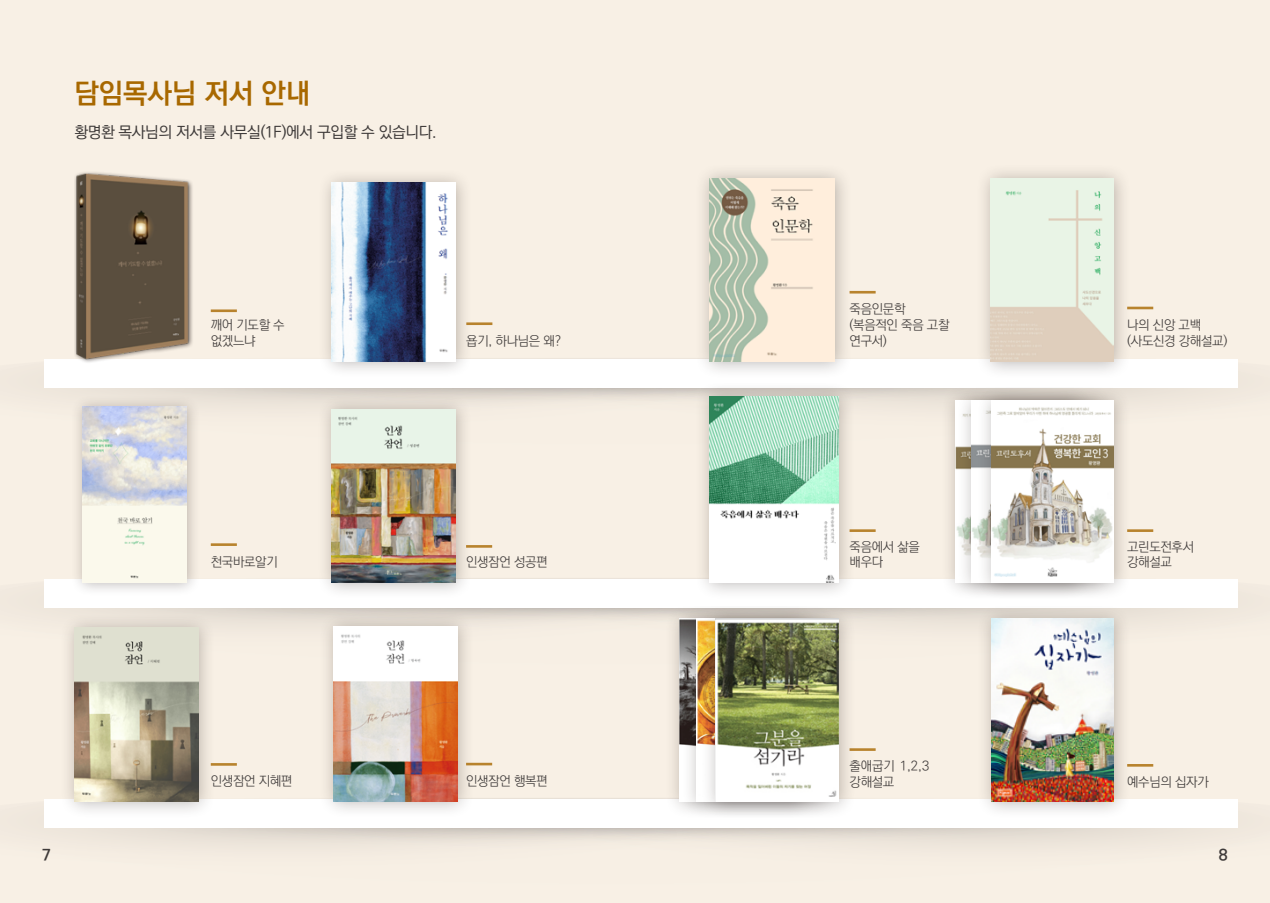
<style>
.page{position:relative;width:1270px;height:903px;background:#f8f0e5}
.page>*{position:absolute;margin:0;border:0;box-sizing:border-box;transform-origin:0 0}
.t1{font:700 28px "Ko Pub Dotum";color:#a86800}
.t2{font:500 15.75px "Ko Pub Dotum";letter-spacing:-.025em;color:#3e3a39}
.t3{font:700 15.75px "Ko Pub Dotum";color:#3e3a39}
.t4{font:300 13.12px/15.8px "Ko Pub Dotum";letter-spacing:-.025em;color:#3e3a39}
</style>
<div class="page">
<svg style="left:44px;top:798px;width:1194px;height:48px"></svg>
<div style="left:44px;top:799px;width:1194px;height:28px;background:#fff"></div>
<svg style="left:44px;top:607px;width:1194px;height:19px"></svg>
<div style="left:44px;top:579px;width:1194px;height:28px;background:#fff"></div>
<svg style="left:58px;top:388px;width:1155px;height:18px"></svg>
<div style="left:44px;top:359px;width:1194px;height:29px;background:#fff"></div>
<div style="left:695px;top:163px;width:157px;height:216px;background:#221815;opacity:.3"></div>
<img style="left:709px;top:178px;width:126px;height:183px">
<div style="left:976px;top:164px;width:155px;height:215px;background:#221815;opacity:.3"></div>
<img style="left:991px;top:178px;width:123px;height:183px">
<div style="left:695px;top:382px;width:161px;height:219px;background:#221815;opacity:.3"></div>
<img style="left:709px;top:396px;width:129px;height:187px">
<div style="left:317px;top:169px;width:155px;height:210px;background:#221815;opacity:.3"></div>
<img style="left:331px;top:183px;width:125px;height:178px">
<div style="left:60px;top:613px;width:156px;height:206px;background:#221815;opacity:.3"></div>
<img style="left:74px;top:627px;width:124px;height:174px">
<div style="left:70px;top:394px;width:131px;height:202px;background:#221815;opacity:.3"></div>
<img style="left:82px;top:407px;width:105px;height:176px">
<div style="left:317px;top:395px;width:155px;height:204px;background:#221815;opacity:.3"></div>
<img style="left:332px;top:409px;width:124px;height:174px">
<div style="left:319px;top:611px;width:156px;height:208px;background:#221815;opacity:.3"></div>
<img style="left:333px;top:626px;width:124px;height:175px">
<hr style="left:211px;top:309px;width:26px;height:3px;background:#a86800">
<hr style="left:466px;top:322px;width:26px;height:3px;background:#a86800">
<hr style="left:850px;top:291px;width:26px;height:2px;background:#a86800">
<hr style="left:1127px;top:307px;width:26px;height:2px;background:#a86800">
<hr style="left:211px;top:543px;width:26px;height:3px;background:#a86800">
<hr style="left:466px;top:545px;width:26px;height:3px;background:#a86800">
<hr style="left:850px;top:529px;width:26px;height:3px;background:#a86800">
<hr style="left:1127px;top:529px;width:26px;height:3px;background:#a86800">
<hr style="left:211px;top:763px;width:26px;height:3px;background:#a86800">
<hr style="left:466px;top:763px;width:26px;height:2px;background:#a86800">
<hr style="left:850px;top:748px;width:26px;height:3px;background:#a86800">
<hr style="left:1127px;top:764px;width:26px;height:3px;background:#a86800">
<div style="left:74px;top:171px;width:120px;height:193px;background:#221815;opacity:.75"></div>
<img style="left:74px;top:171px;width:120px;height:189px">
<div style="left:940px;top:385px;width:153px;height:216px;background:#221815;opacity:.3"></div>
<div style="left:665px;top:604px;width:152px;height:215px;background:#221815;opacity:.3"></div>
<div style="left:957px;top:385px;width:155px;height:216px;background:#221815;opacity:.3"></div>
<img style="left:972px;top:400px;width:5px;height:182px">
<div style="left:682px;top:604px;width:154px;height:215px;background:#221815;opacity:.3"></div>
<img style="left:696px;top:619px;width:5px;height:182px">
<div style="left:977px;top:385px;width:154px;height:216px;background:#221815;opacity:.3"></div>
<img style="left:991px;top:400px;width:123px;height:183px">
<div style="left:701px;top:604px;width:155px;height:215px;background:#221815;opacity:.3"></div>
<img style="left:716px;top:619px;width:122px;height:182px">
<div style="left:977px;top:604px;width:154px;height:215px;background:#221815;opacity:.3"></div>
<img style="left:991px;top:619px;width:123px;height:182px">
<h1 class="t1" style="left:74px;top:79px;width:237px">담임목사님 저서 안내</h1>
<p class="t2" style="left:74px;top:124px;width:364px">황명환 목사님의 저서를 사무실(1F)에서 구입할 수 있습니다.</p>
<p class="t4" style="left:211px;top:318px;width:75px">깨어 기도할 수 없겠느냐</p>
<p class="t4" style="left:466px;top:333px;width:96px">욥기, 하나님은 왜?</p>
<p class="t4" style="left:211px;top:554px;width:69px">천국바로알기</p>
<p class="t4" style="left:466px;top:555px;width:83px">인생잠언 성공편</p>
<p class="t4" style="left:211px;top:773px;width:83px">인생잠언 지혜편</p>
<p class="t4" style="left:466px;top:773px;width:83px">인생잠언 행복편</p>
<p class="t4" style="left:850px;top:302px;width:101px">죽음인문학 (복음적인 죽음 고찰 연구서)</p>
<p class="t4" style="left:1127px;top:318px;width:102px">나의 신앙 고백 (사도신경 강해설교)</p>
<p class="t4" style="left:850px;top:539px;width:72px">죽음에서 삶을 배우다</p>
<p class="t4" style="left:1127px;top:539px;width:69px">고린도전후서 강해설교</p>
<p class="t4" style="left:850px;top:759px;width:81px">출애굽기 1,2,3 강해설교</p>
<p class="t4" style="left:1127px;top:775px;width:83px">예수님의 십자가</p>
<p class="t3" style="left:42px;top:847px;width:10px">7</p>
<p class="t3" style="left:1219px;top:847px;width:10px">8</p>
</div>
